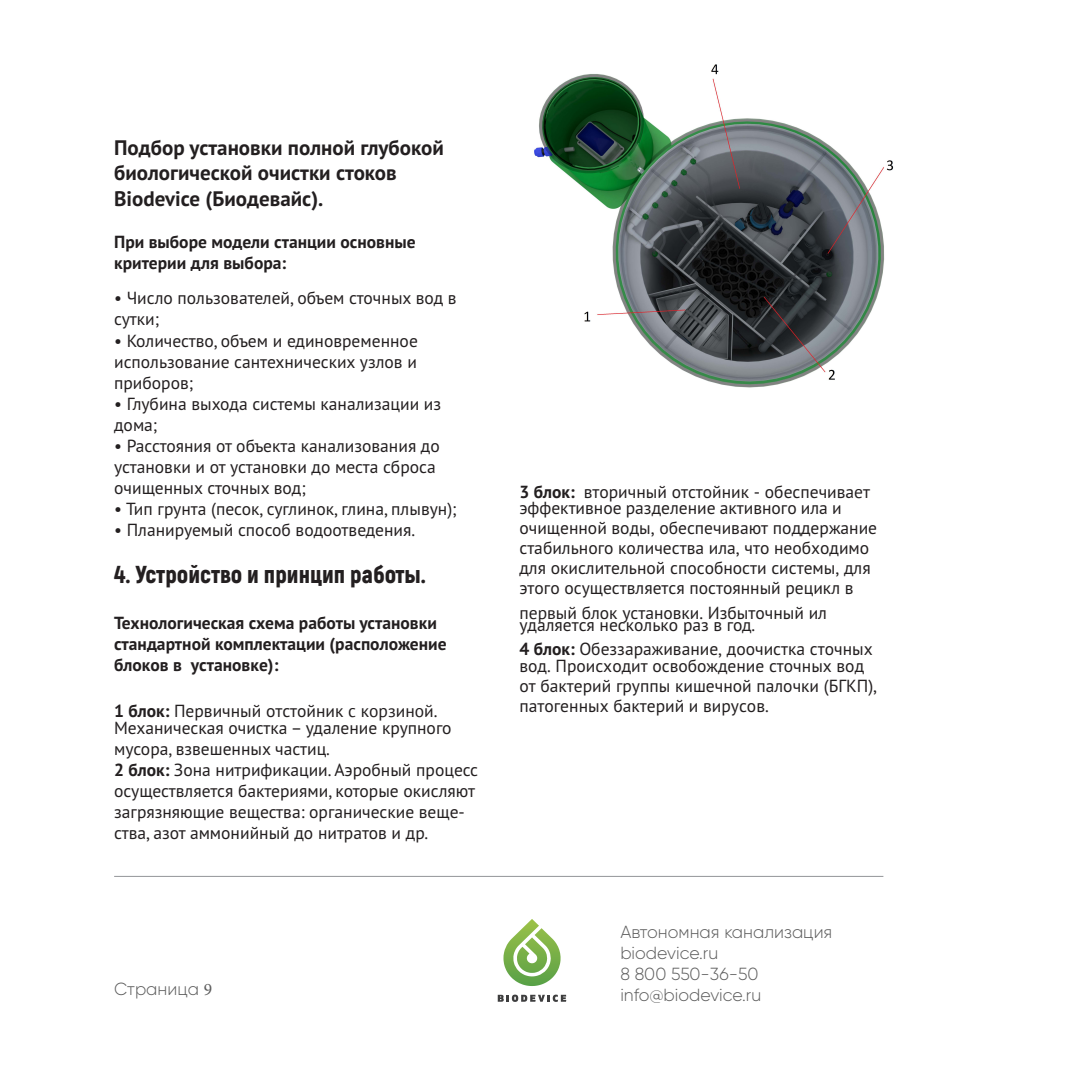
<style>
.page{position:relative;width:1072px;height:1072px;background:#fff}
.page>*{position:absolute;margin:0;border:0;box-sizing:border-box;transform-origin:0 0}
.t1{font:900 24.5px "Akrobat";color:#231f20}
.t2{font:700 21px/25.2px "PT Sans";color:#231f20}
.t3{font:17.5px/21px "PT Sans";color:#231f20}
.t4{font:700 17.5px/21px "PT Sans";color:#231f20}
.t5{font:300 17.5px/21px "Gilroy";color:#5d5d5d}
.s1{font-weight:700}
.s2{font-family:"Minion Pro";font-weight:400}
</style>
<div class="page">
<hr style="left:114px;top:876px;width:769px;height:1px;background:#939598">
<svg style="left:498px;top:994px;width:68px;height:7px"></svg>
<svg style="left:503px;top:919px;width:58px;height:67px"></svg>
<img style="left:534px;top:64px;width:360px;height:324px">
<p class="t2" style="left:114px;top:135px;width:331px">Подбор установки полной глубокой биологической очистки стоков<br>Biodevice (Биодевайс).</p>
<p class="t4" style="left:114px;top:231px;width:303px">При выборе модели станции основные критерии для выбора:</p>
<p class="t3" style="left:114px;top:287px;width:344px">• Число пользователей, объем сточных вод в сутки;</p>
<p class="t3" style="left:114px;top:329px;width:305px;text-align:justify">• Количество, объем и единовременное использование сантехнических узлов и приборов;</p>
<p class="t3" style="left:114px;top:392px;width:328px">• Глубина выхода системы канализации из дома;</p>
<p class="t3" style="left:114px;top:434px;width:327px">• Расстояния от объекта канализования до установки и от установки до места сброса очищенных сточных вод;</p>
<p class="t3" style="left:114px;top:497px;width:344px">• Тип грунта (песок, суглинок, глина, плывун);</p>
<p class="t3" style="left:114px;top:518px;width:302px">• Планируемый способ водоотведения.</p>
<p class="t1" style="left:114px;top:558px;width:313px">4. Устройство и принцип работы.</p>
<p class="t4" style="left:114px;top:612px;width:334px">Технологическая схема работы установки стандартной комплектации (расположение блоков в установке):</p>
<p class="t3" style="left:114px;top:701px;width:339px;line-height:17.2px"><span class="s1">1 блок:</span> Первичный отстойник с корзиной.<br>Механическая очистка – удаление крупного</p>
<p class="t3" style="left:114px;top:737px;width:365px">мусора, взвешенных частиц.<br><span class="s1">2 блок:</span> Зона нитрификации. Аэробный процесс осуществляется бактериями, которые окисляют загрязняющие вещества: органические веще&shy;ства, азот аммонийный до нитратов и др.</p>
<p class="t3" style="left:519px;top:483px;width:352px;line-height:16.1px"><span class="s1">3 блок:</span> вторичный отстойник - обеспечивает эффективное разделение активного ила и</p>
<p class="t3" style="left:519px;top:517px;width:359px;line-height:19.9px">очищенной воды, обеспечивают поддержание стабильного количества ила, что необходимо для окислительной способности системы, для этого осуществляется постоянный рецикл в</p>
<p class="t3" style="left:519px;top:601px;width:309px">первый блок установки. Избыточный ил</p>
<p class="t3" style="left:519px;top:612px;width:355px;line-height:24.7px">удаляется несколько раз в год.<br><span class="s1">4 блок:</span> Обеззараживание, доочистка сточных</p>
<p class="t3" style="left:519px;top:655px;width:359px;line-height:20.1px">вод. Происходит освобождение сточных вод от бактерий группы кишечной палочки (БГКП), патогенных бактерий и вирусов.</p>
<p class="t5" style="left:620px;top:921px;width:213px">Автономная канализация biodevice.ru<br>8 800 550-36-50</p>
<p class="t5" style="left:114px;top:978px;width:100px">Страница <span class="s2">9</span></p>
<p class="t5" style="left:620px;top:984px;width:142px">info@biodevice.ru</p>
</div>
